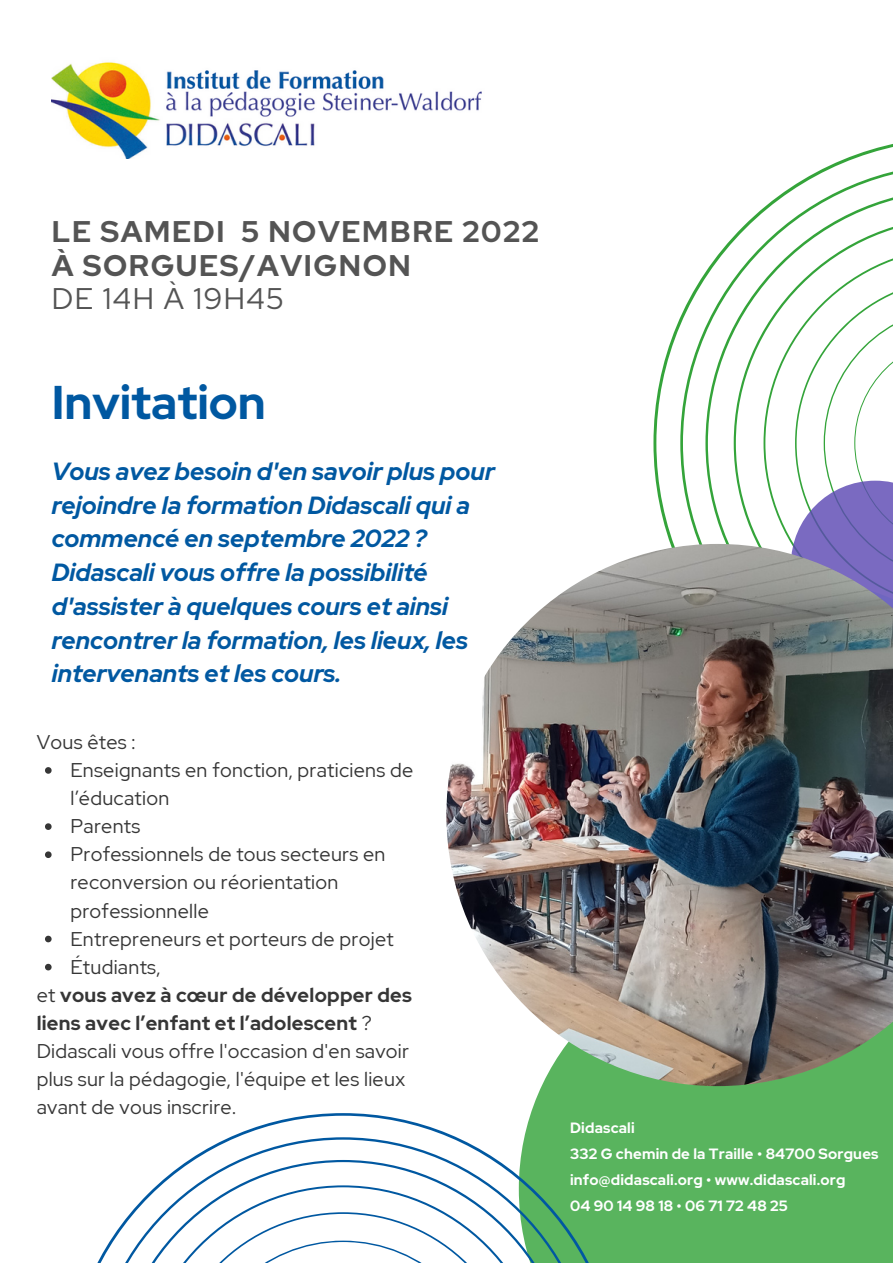
<style>
.page{position:relative;width:893px;height:1264px;background:#fff}
.page>*{position:absolute;margin:0;border:0;box-sizing:border-box;transform-origin:0 0}
.t1{font:700 47.1px "Red Hat Display";color:#0058a1}
.t2{font:700 29.7px/33.5px "Red Hat Display";letter-spacing:.055em;color:#545454}
.t3{font:29.7px "Red Hat Display";letter-spacing:.055em;color:#545454}
.t4{font:italic 700 24.75px/33.8px "Red Hat Display";color:#0058a1}
.t5{font:19.8px/28px "Red Hat Display";letter-spacing:.015em;color:#363636}
.t6{font:700 14.85px/26px "Red Hat Display";letter-spacing:.015em;color:#fff}
.s1{font-weight:700}
</style>
<div class="page">
<img style="left:52px;top:62px;width:430px;height:97px">
<svg style="left:653px;top:144px;width:239px;height:400px"></svg>
<svg style="left:680px;top:163px;width:212px;height:381px"></svg>
<div style="left:531px;top:1086px;width:361px;height:176px;background:#59b45e"></div>
<svg style="left:230px;top:1113px;width:389px;height:149px"></svg>
<svg style="left:98px;top:1137px;width:497px;height:125px"></svg>
<svg style="left:45px;top:767px;width:7px;height:6px"></svg>
<svg style="left:45px;top:823px;width:7px;height:7px"></svg>
<svg style="left:45px;top:851px;width:7px;height:7px"></svg>
<svg style="left:45px;top:935px;width:7px;height:7px"></svg>
<svg style="left:45px;top:963px;width:7px;height:7px"></svg>
<svg style="left:790px;top:278px;width:102px;height:266px"></svg>
<img style="left:446px;top:544px;width:446px;height:542px">
<h2 class="t2" style="left:52px;top:215px;width:488px">LE SAMEDI 5 NOVEMBRE 2022<br>À SORGUES/AVIGNON</h2>
<h2 class="t3" style="left:52px;top:279px;width:233px">DE 14H À 19H45</h2>
<h1 class="t1" style="left:52px;top:371px;width:215px">Invitation</h1>
<p class="t4" style="left:52px;top:454px;width:444px">Vous avez besoin d'en savoir plus pour rejoindre la formation Didascali qui a commencé en septembre 2022 ?<br>Didascali vous offre la possibilité d'assister à quelques cours et ainsi rencontrer la formation, les lieux, les intervenants et les cours.</p>
<p class="t5" style="left:37px;top:727px;width:100px">Vous êtes :</p>
<p class="t5" style="left:70px;top:756px;width:344px">Enseignants en fonction, praticiens de l’éducation<br>Parents<br>Professionnels de tous secteurs en reconversion ou réorientation professionnelle<br>Entrepreneurs et porteurs de projet<br>Étudiants,</p>
<p class="t5" style="left:37px;top:980px;width:377px">et <span class="s1">vous avez à cœur de développer des liens avec l’enfant et l’adolescent</span> ?<br>Didascali vous offre l'occasion d'en savoir plus sur la pédagogie, l'équipe et les lieux avant de vous inscrire.</p>
<p class="t6" style="left:570px;top:1114px;width:310px">Didascali<br>332 G chemin de la Traille • 84700 Sorgues info@didascali.org • www.didascali.org<br>0490149818•0671724825</p>
</div>
